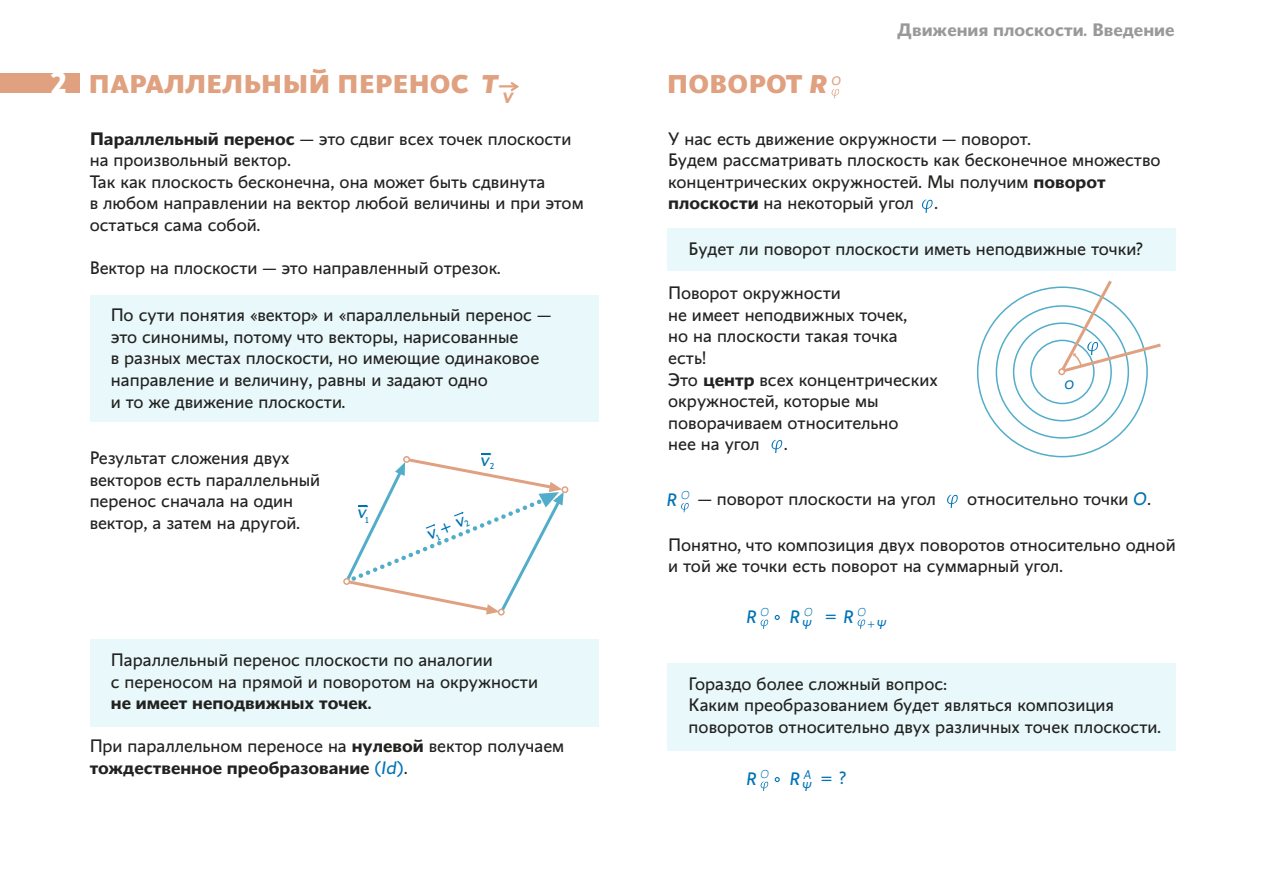
<style>
.page{position:relative;width:1263px;height:893px;background:#fff}
.page>*{position:absolute;margin:0;border:0;box-sizing:border-box;transform-origin:0 0}
.t1{font:800 25.65px "Conqueror Sans";color:#e0a180}
.t2{font:18px/21.6px "Conqueror Sans";color:#222221}
.t3{font:700 18px "Conqueror Sans";color:#999}
.t4{font:700 18px "Conqueror Sans";color:#222221}
.t5{font:italic 18px "Conqueror Sans";color:#0073b6}
.t6{font:18px "Conqueror Sans";color:#0073b6}
.t7{font:italic 300 18px "Conqueror Sans";color:#e0a180}
.t8{font:italic 300 18px "Conqueror Sans";color:#0073b6}
.t9{font:italic 100 16.8px "Conqueror Sans";color:#0073b6}
.t10{font:italic 700 14.85px "Conqueror Sans";color:#e0a180}
.t11{font:italic 13.5px "Kievit Pro";color:#0073b6}
.t12{font:italic 300 12.45px "Conqueror Sans";color:#0073b6}
.t13{font:300 11.7px "Conqueror Sans";color:#0073b6}
.t14{font:8.7px "Conqueror Sans";color:#0073b6}
.s1{font-weight:700;font-size:29.4px;color:#fff}
.s2{font-style:italic}
.s3{font-weight:700}
.s4{color:#0073b6}
.s5{font-style:italic;color:#0073b6}
.s6{font-family:"Kievit Pro";font-weight:400;font-style:italic;font-size:13.5px}
</style>
<div class="page">
<div style="left:0;top:74px;width:80px;height:19px;background:#e0a180"></div>
<div style="left:90px;top:295px;width:508px;height:127px;background:#e9f8fa"></div>
<div style="left:668px;top:229px;width:508px;height:42px;background:#e9f8fa"></div>
<div style="left:90px;top:639px;width:508px;height:88px;background:#e9f8fa"></div>
<div style="left:668px;top:663px;width:508px;height:87px;background:#e9f8fa"></div>
<svg style="left:831px;top:89px;width:9px;height:10px"></svg>
<svg style="left:921px;top:199px;width:12px;height:14px"></svg>
<svg style="left:771px;top:439px;width:12px;height:14px"></svg>
<svg style="left:947px;top:494px;width:11px;height:14px"></svg>
<svg style="left:510px;top:82px;width:9px;height:10px"></svg>
<svg style="left:681px;top:502px;width:8px;height:10px"></svg>
<div style="left:1030px;top:340px;width:65px;height:64px;border:2px solid #52adca;border-radius:50%"></div>
<svg style="left:1056px;top:280px;width:105px;height:96px"></svg>
<svg style="left:760px;top:619px;width:9px;height:10px"></svg>
<svg style="left:857px;top:619px;width:9px;height:10px"></svg>
<svg style="left:775px;top:615px;width:5px;height:5px"></svg>
<svg style="left:760px;top:781px;width:9px;height:10px"></svg>
<svg style="left:775px;top:777px;width:5px;height:5px"></svg>
<svg style="left:343px;top:453px;width:225px;height:163px"></svg>
<h1 class="t1" style="left:50px;top:68px;width:470px"><span class="s1">2</span> ПАРАЛЛЕЛЬНЫЙ ПЕРЕНОС <span class="s2">T</span>—</h1>
<p class="t10" style="left:502px;top:89px;width:13px">V</p>
<p class="t2" style="left:90px;top:128px;width:495px"><span class="s3">Параллельный перенос</span> — это сдвиг всех точек плоскости на произвольный вектор.<br>Так как плоскость бесконечна, она может быть сдвинута<br>в любом направлении на вектор любой величины и при этом остаться сама собой.</p>
<p class="t2" style="left:90px;top:258px;width:413px">Вектор на плоскости — это направленный отрезок.</p>
<p class="t2" style="left:111px;top:305px;width:442px">По сути понятия «вектор» и «параллельный перенос — это синонимы, потому что векторы, нарисованные<br>в разных местах плоскости, но имеющие одинаковое направление и величину, равны и задают одно<br>и то же движение плоскости.</p>
<p class="t2" style="left:90px;top:447px;width:232px">Результат сложения двух векторов есть параллельный перенос сначала на один вектор, а затем на другой.</p>
<p class="t5" style="left:357px;top:502px;width:11px">v</p>
<p class="t14" style="left:365px;top:515px;width:6px">1</p>
<p class="t5" style="left:480px;top:449px;width:11px">v</p>
<p class="t14" style="left:490px;top:461px;width:6px">2</p>
<p class="t2" style="left:111px;top:649px;width:429px">Параллельный перенос плоскости по аналогии<br>с переносом на прямой и поворотом на окружности</p>
<p class="t4" style="left:111px;top:692px;width:262px">не имеет неподвижных точек.</p>
<p class="t2" style="left:90px;top:736px;width:476px">При параллельном переносе на <span class="s3">нулевой</span> вектор получаем <span class="s3">тождественное преобразование</span> <span class="s4">(</span><span class="s5">Id</span><span class="s4">)</span>.</p>
<p class="t3" style="left:897px;top:19px;width:279px">Движения плоскости. Введение</p>
<h1 class="t1" style="left:667px;top:68px;width:163px">ПОВОРОТ <span class="s2">R</span></h1>
<p class="t2" style="left:668px;top:128px;width:494px">У нас есть движение окружности — поворот.<br>Будем рассматривать плоскость как бесконечное множество концентрических окружностей. Мы получим <span class="s3">поворот плоскости</span> на некоторый угол .</p>
<p class="t7" style="left:831px;top:68px;width:11px">o</p>
<p class="t2" style="left:689px;top:239px;width:456px">Будет ли поворот плоскости иметь неподвижные точки?</p>
<p class="t2" style="left:668px;top:283px;width:271px">Поворот окружности<br>не имеет неподвижных точек,<br>но на плоскости такая точка есть!<br>Это <span class="s3">центр</span> всех концентрических окружностей, которые мы поворачиваем относительно<br>нее на угол</p>
<p class="t2" style="left:784px;top:434px;width:6px">.</p>
<p class="t8" style="left:1064px;top:372px;width:11px">o</p>
<p class="t9" style="left:681px;top:483px;width:10px">o</p>
<p class="t5" style="left:667px;top:489px;width:12px">R</p>
<p class="t2" style="left:698px;top:488px;width:240px">— поворот плоскости на угол</p>
<p class="t2" style="left:967px;top:488px;width:185px">относительно точки <span class="s5">O</span>.</p>
<p class="t2" style="left:668px;top:534px;width:509px">Понятно, что композиция двух поворотов относительно одной и той же точки есть поворот на суммарный угол.</p>
<p class="t5" style="left:746px;top:606px;width:12px">R</p>
<p class="t9" style="left:857px;top:600px;width:10px">o</p>
<p class="t9" style="left:760px;top:600px;width:10px">o</p>
<p class="t9" style="left:804px;top:600px;width:10px">o</p>
<p class="t5" style="left:790px;top:606px;width:12px">R</p>
<p class="t6" style="left:825px;top:605px;width:30px">= <span class="s2">R</span></p>
<p class="t11" style="left:802px;top:616px;width:11px">Ψ</p>
<p class="t13" style="left:868px;top:617px;width:20px">+<span class="s6">Ψ</span></p>
<p class="t2" style="left:689px;top:673px;width:474px">Гораздо более сложный вопрос:<br>Каким преобразованием будет являться композиция поворотов относительно двух различных точек плоскости.</p>
<p class="t9" style="left:760px;top:762px;width:10px">o</p>
<p class="t5" style="left:746px;top:768px;width:12px">R</p>
<p class="t12" style="left:804px;top:767px;width:9px">A</p>
<p class="t6" style="left:790px;top:768px;width:58px"><span class="s2">R</span> =?</p>
<p class="t11" style="left:802px;top:778px;width:11px">Ψ</p>
</div>
